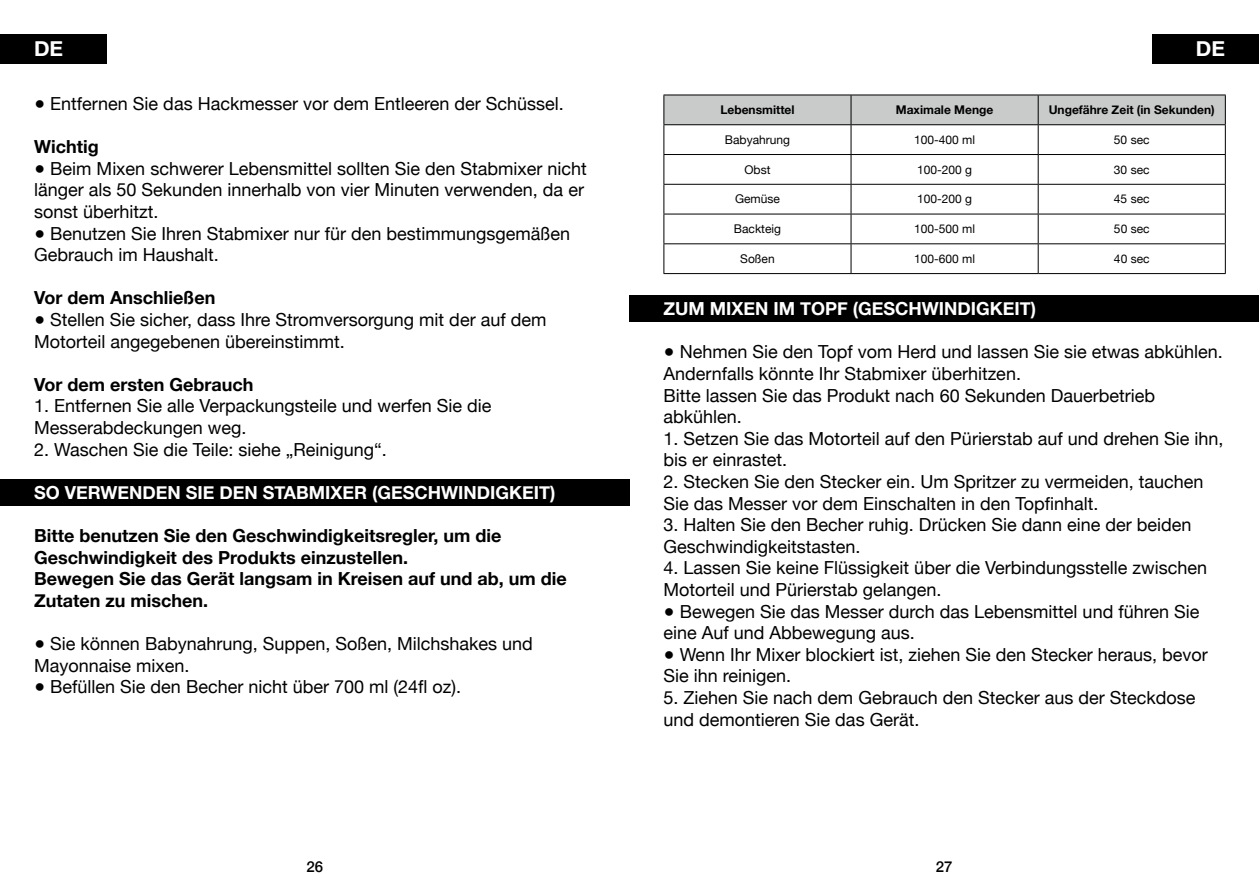
<style>
.page{position:relative;width:1259px;height:893px;background:#fff}
.page>*{position:absolute;margin:0;border:0;box-sizing:border-box;transform-origin:0 0}
.t1{font:700 21px "Helvetica Neue";color:#fff}
.t2{font:18px/21.6px "Helvetica Neue";color:#000}
.t3{font:700 18px/21.6px "Helvetica Neue";color:#000}
.t4{font:700 18px "Helvetica Neue";color:#fff}
.t5{font:500 15px "Helvetica Neue";color:#000}
.t6{font:12px "Helvetica Neue";color:#000}
.t7{font:700 12px "Helvetica Neue";color:#000}
</style>
<div class="page">
<div style="left:1152px;top:34px;width:107px;height:30px;background:#000"></div>
<div style="left:0;top:34px;width:106px;height:30px;background:#000"></div>
<div style="left:0;top:479px;width:629px;height:27px;background:#000"></div>
<div style="left:629px;top:296px;width:630px;height:26px;background:#000"></div>
<hr style="left:1038px;top:273px;width:187px;height:1px;background:#000">
<hr style="left:663px;top:273px;width:188px;height:1px;background:#000">
<svg style="left:663px;top:95px;width:563px;height:178px"></svg>
<hr style="left:851px;top:273px;width:187px;height:1px;background:#000">
<p class="t1" style="left:34px;top:32px;width:31px">DE</p>
<p class="t2" style="left:34px;top:94px;width:531px">● Entfernen Sie das Hackmesser vor dem Entleeren der Schüssel.</p>
<p class="t3" style="left:34px;top:136px;width:66px">Wichtig</p>
<p class="t2" style="left:34px;top:159px;width:554px">● Beim Mixen schwerer Lebensmittel sollten Sie den Stabmixer nicht länger als 50 Sekunden innerhalb von vier Minuten verwenden, da er sonst überhitzt.</p>
<p class="t2" style="left:34px;top:223px;width:538px">● Benutzen Sie Ihren Stabmixer nur für den bestimmungsgemäßen<br>Gebrauch im Haushalt.</p>
<p class="t3" style="left:34px;top:288px;width:183px">Vor dem Anschließen</p>
<p class="t2" style="left:34px;top:310px;width:514px">● Stellen Sie sicher, dass Ihre Stromversorgung mit der auf dem<br>Motorteil angegebenen übereinstimmt.</p>
<p class="t3" style="left:34px;top:374px;width:221px">Vor dem ersten Gebrauch</p>
<p class="t2" style="left:34px;top:396px;width:459px">1. Entfernen Sie alle Verpackungsteile und werfen Sie die<br>Messerabdeckungen weg.</p>
<p class="t2" style="left:34px;top:439px;width:354px">2. Waschen Sie die Teile: siehe „Reinigung“.</p>
<p class="t4" style="left:34px;top:478px;width:523px">SO VERWENDEN SIE DEN STABMIXER (GESCHWINDIGKEIT)</p>
<p class="t3" style="left:34px;top:525px;width:534px">Bitte benutzen Sie den Geschwindigkeitsregler, um die Geschwindigkeit des Produkts einzustellen.<br>Bewegen Sie das Gerät langsam in Kreisen auf und ab, um die Zutaten zu mischen.</p>
<p class="t2" style="left:34px;top:634px;width:500px">● Sie können Babynahrung, Suppen, Soßen, Milchshakes und<br>Mayonnaise mixen.</p>
<p class="t2" style="left:34px;top:677px;width:428px">● Befüllen Sie den Becher nicht über 700 ml (24fl oz).</p>
<p class="t5" style="left:306px;top:854px;width:18px">26</p>
<p class="t1" style="left:1195px;top:32px;width:31px">DE</p>
<p class="t7" style="left:720px;top:100px;width:76px">Lebensmittel</p>
<p class="t7" style="left:896px;top:100px;width:99px">Maximale Menge</p>
<p class="t7" style="left:1048px;top:100px;width:168px">Ungefähre Zeit (in Sekunden)</p>
<p class="t6" style="left:725px;top:131px;width:67px">Babyahrung</p>
<p class="t6" style="left:914px;top:131px;width:62px">100-400 ml</p>
<p class="t6" style="left:1114px;top:131px;width:37px">50 sec</p>
<p class="t6" style="left:744px;top:161px;width:28px">Obst</p>
<p class="t6" style="left:917px;top:161px;width:56px">100-200 g</p>
<p class="t6" style="left:1114px;top:161px;width:37px">30 sec</p>
<p class="t6" style="left:735px;top:191px;width:46px">Gemüse</p>
<p class="t6" style="left:917px;top:191px;width:56px">100-200 g</p>
<p class="t6" style="left:1114px;top:191px;width:37px">45 sec</p>
<p class="t6" style="left:734px;top:220px;width:49px">Backteig</p>
<p class="t6" style="left:914px;top:220px;width:62px">100-500 ml</p>
<p class="t6" style="left:1114px;top:220px;width:37px">50 sec</p>
<p class="t6" style="left:740px;top:250px;width:36px">Soßen</p>
<p class="t6" style="left:914px;top:250px;width:62px">100-600 ml</p>
<p class="t6" style="left:1114px;top:250px;width:37px">40 sec</p>
<p class="t4" style="left:663px;top:295px;width:374px">ZUM MIXEN IM TOPF (GESCHWINDIGKEIT)</p>
<p class="t2" style="left:663px;top:342px;width:561px">● Nehmen Sie den Topf vom Herd und lassen Sie sie etwas abkühlen.<br>Andernfalls könnte Ihr Stabmixer überhitzen.<br>Bitte lassen Sie das Produkt nach 60 Sekunden Dauerbetrieb abkühlen.</p>
<p class="t2" style="left:663px;top:429px;width:561px">1. Setzen Sie das Motorteil auf den Pürierstab auf und drehen Sie ihn, bis er einrastet.</p>
<p class="t2" style="left:663px;top:472px;width:541px">2. Stecken Sie den Stecker ein. Um Spritzer zu vermeiden, tauchen<br>Sie das Messer vor dem Einschalten in den Topfinhalt.</p>
<p class="t2" style="left:663px;top:515px;width:529px">3. Halten Sie den Becher ruhig. Drücken Sie dann eine der beiden<br>Geschwindigkeitstasten.</p>
<p class="t2" style="left:663px;top:558px;width:545px">4. Lassen Sie keine Flüssigkeit über die Verbindungsstelle zwischen<br>Motorteil und Pürierstab gelangen.</p>
<p class="t2" style="left:663px;top:601px;width:537px">● Bewegen Sie das Messer durch das Lebensmittel und führen Sie eine Auf und Abbewegung aus.</p>
<p class="t2" style="left:663px;top:645px;width:546px">● Wenn Ihr Mixer blockiert ist, ziehen Sie den Stecker heraus, bevor<br>Sie ihn reinigen.</p>
<p class="t2" style="left:663px;top:688px;width:533px">5. Ziehen Sie nach dem Gebrauch den Stecker aus der Steckdose und demontieren Sie das Gerät.</p>
<p class="t5" style="left:936px;top:854px;width:18px">27</p>
</div>
